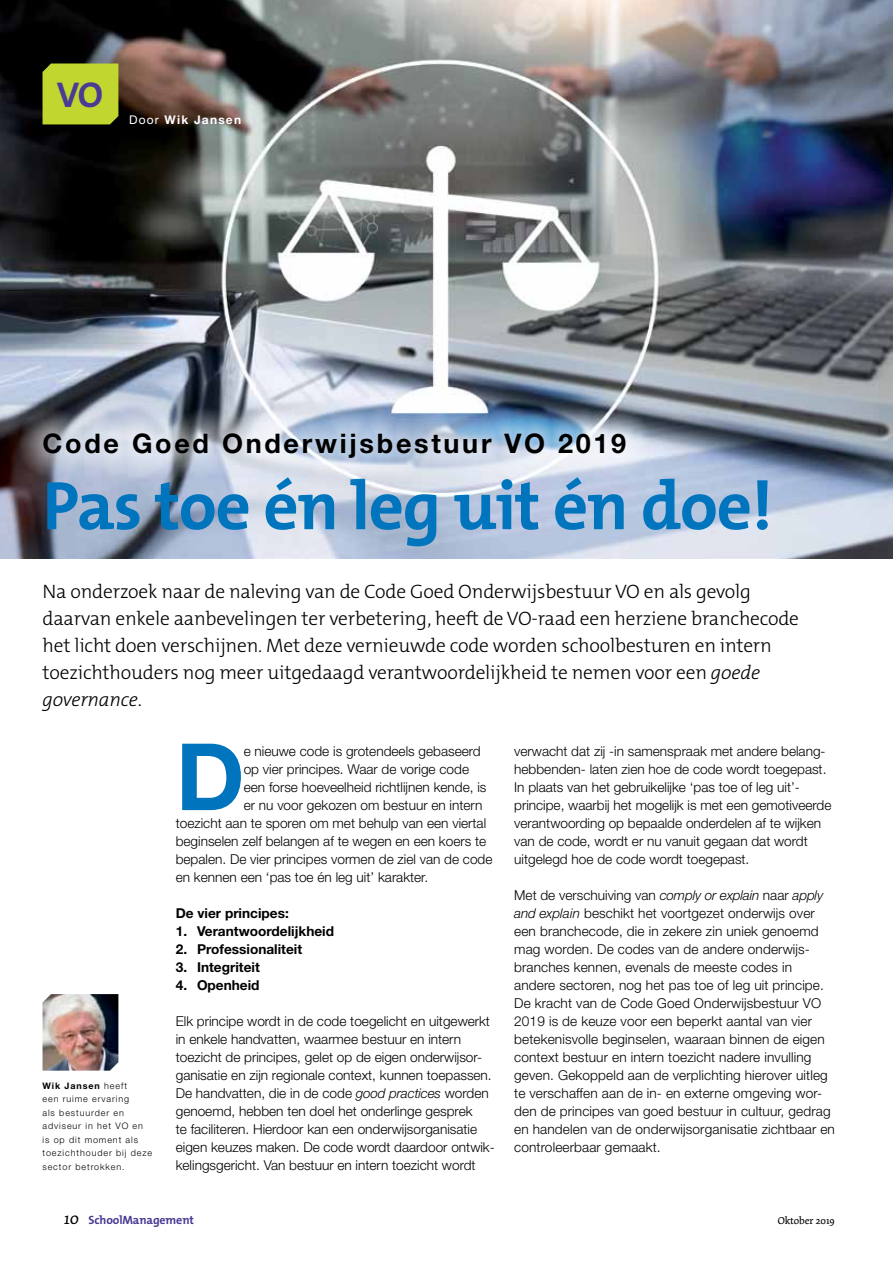
<style>
.page{position:relative;width:893px;height:1263px;background:#fff}
.page>*{position:absolute;margin:0;border:0;box-sizing:border-box;transform-origin:0 0}
.t1{font:700 93px "Helvetica Neue LT Std";color:#0074bd}
.t2{font:700 69px "The Mix B W7";letter-spacing:-.02em;color:#0074bd}
.t3{font:700 36px "The Mix B W7";color:#4a3b94}
.t4{font:700 27px "Helvetica Neue LT Std";letter-spacing:.1em;color:#000}
.t5{font:300 19.5px/27px "The Mix B W3";letter-spacing:-.01em;color:#000}
.t6{font:300 13.65px/18px "Helvetica Neue LT Std";color:#000}
.t7{font:700 13.65px "Helvetica Neue LT Std";color:#000}
.t8{font:700 12px "The Mix B W7";letter-spacing:-.01em;color:#4a3b94}
.t9{font:700 12px "Helvetica Neue LT Std";letter-spacing:.1em;color:#fff}
.t10{font:10.5px "Dolly";color:#000}
.t11{font:300 9px/13.5px "Helvetica Neue LT Std";letter-spacing:.1em;color:#000}
.s1{font-weight:400}
.s2{font-style:italic}
.s3{font-weight:700}
.s4{font-style:italic;font-size:13.5px}
.s5{font-family:"Dolly";font-weight:400;font-style:italic;font-size:18px;color:#000}
</style>
<div class="page">
<img style="left:43px;top:994px;width:75px;height:77px">
<img style="left:0;top:0;width:893px;height:558px">
<svg style="left:18px;top:407px;width:633px;height:77px;background:#b3becf"></svg>
<div style="left:43px;top:63px;width:75px;height:61px;background:#c1d72f"></div>
<h3 class="t3" style="left:57px;top:72px;width:48px">VO</h3>
<p class="t9" style="left:129px;top:113px;width:114px"><span class="s1">Door</span> Wik Jansen</p>
<h3 class="t4" style="left:43px;top:427px;width:585px">Code Goed Onderwijsbestuur VO 2019</h3>
<h2 class="t2" style="left:43px;top:462px;width:732px">Pas toe én leg uit én doe!</h2>
<p class="t5" style="left:43px;top:578px;width:758px">Na onderzoek naar de naleving van de Code Goed Onderwijsbestuur VO en als gevolg daarvan enkele aanbevelingen ter verbetering, heeft de VO-raad een herziene branchecode het licht doen verschijnen. Met deze vernieuwde code worden schoolbesturen en intern toezichthouders nog meer uitgedaagd verantwoordelijkheid te nemen voor een <span class="s2">goede governance</span>.</p>
<p class="t11" style="left:43px;top:1078px;width:111px"><span class="s3">Wik Jansen</span> heeft<br>een ruime ervaring<br>als bestuurder en adviseur in het VO en is op dit moment als toezichthouder bij deze sector betrokken.</p>
<h1 class="t1" style="left:176px;top:719px;width:70px">D</h1>
<p class="t6" style="left:244px;top:742px;width:238px">e nieuwe code is grotendeels gebaseerd</p>
<p class="t6" style="left:244px;top:760px;width:227px">op vier principes. Waar de vorige code</p>
<p class="t6" style="left:244px;top:778px;width:244px">een forse hoeveelheid richtlijnen kende, is</p>
<p class="t6" style="left:244px;top:796px;width:240px">er nu voor gekozen om bestuur en intern</p>
<p class="t6" style="left:176px;top:814px;width:312px">toezicht aan te sporen om met behulp van een viertal</p>
<p class="t6" style="left:176px;top:832px;width:312px">beginselen zelf belangen af te wegen en een koers te</p>
<p class="t6" style="left:176px;top:850px;width:318px">bepalen. De vier principes vormen de ziel van de code</p>
<p class="t6" style="left:176px;top:868px;width:254px">en kennen een ‘pas toe én leg uit’ karakter.</p>
<p class="t7" style="left:176px;top:905px;width:115px">De vier principes:</p>
<p class="t7" style="left:176px;top:923px;width:160px">1. Verantwoordelijkheid</p>
<p class="t7" style="left:176px;top:941px;width:128px">2. Professionaliteit</p>
<p class="t7" style="left:176px;top:959px;width:86px">3. Integriteit</p>
<p class="t7" style="left:176px;top:977px;width:85px">4. Openheid</p>
<p class="t6" style="left:176px;top:1012px;width:321px">Elk principe wordt in de code toegelicht en uitgewerkt in enkele handvatten, waarmee bestuur en intern toezicht de principes, gelet op de eigen onderwijsor&shy;ganisatie en zijn regionale context, kunnen toepassen.<br>De handvatten, die in de code <span class="s4">good practices</span> worden genoemd, hebben ten doel het onderlinge gesprek<br>te faciliteren. Hierdoor kan een onderwijsorganisatie eigen keuzes maken. De code wordt daardoor ontwik&shy;kelingsgericht. Van bestuur en intern toezicht wordt</p>
<p class="t6" style="left:514px;top:742px;width:319px">verwacht dat zij -in samenspraak met andere belang&shy;hebbenden- laten zien hoe de code wordt toegepast.<br>In plaats van het gebruikelijke ‘pas toe of leg uit’- principe, waarbij het mogelijk is met een gemotiveerde verantwoording op bepaalde onderdelen af te wijken van de code, wordt er nu vanuit gegaan dat wordt uitgelegd hoe de code wordt toegepast.</p>
<p class="t6" style="left:514px;top:886px;width:322px">Met de verschuiving van <span class="s4">comply or explain</span> naar <span class="s4">apply and explain</span> beschikt het voortgezet onderwijs over een branchecode, die in zekere zin uniek genoemd mag worden. De codes van de andere onderwijs&shy;branches kennen, evenals de meeste codes in andere sectoren, nog het pas toe of leg uit principe.<br>De kracht van de Code Goed Onderwijsbestuur VO 2019 is de keuze voor een beperkt aantal van vier betekenisvolle beginselen, waaraan binnen de eigen context bestuur en intern toezicht nadere invulling geven. Gekoppeld aan de verplichting hierover uitleg te verschaffen aan de in- en externe omgeving wor&shy;den de principes van goed bestuur in cultuur, gedrag en handelen van de onderwijsorganisatie zichtbaar en controleerbaar gemaakt.</p>
<p class="t8" style="left:64px;top:1212px;width:132px"><span class="s5">10</span> SchoolManagement</p>
<p class="t10" style="left:778px;top:1214px;width:59px">Oktober 2019</p>
</div>
